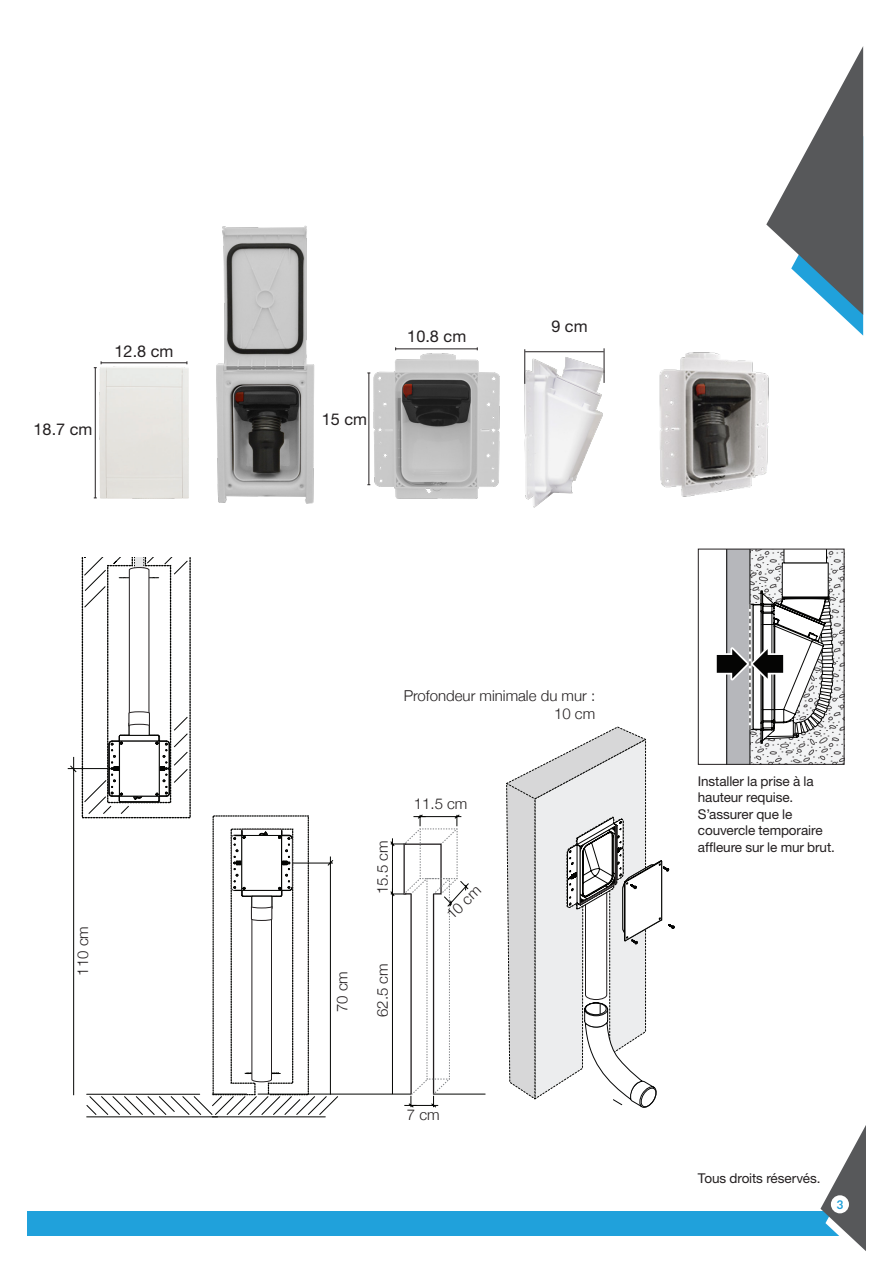
<style>
.page{position:relative;width:893px;height:1263px;background:#fff}
.page>*{position:absolute;margin:0;border:0;box-sizing:border-box;transform-origin:0 0}
.t1{font:16.35px "Helvetica Neue LT Std";color:#231f20}
.t2{font:300 15px/18px "Helvetica Neue";color:#231f20;text-align:right}
.Titre{font:13.5px/16.5px "Helvetica Neue LT Std";letter-spacing:-.01em;color:#231f20}
.t3{font:700 12px "Aleo";color:#20a1db}
</style>
<div class="page">
<div style="left:27px;top:1211px;width:839px;height:25px;background:#20a1db"></div>
<svg style="left:820px;top:1125px;width:46px;height:126px"></svg>
<div style="left:831px;top:1195px;width:18px;height:18px;background:#fff;border-radius:50%"></div>
<svg style="left:766px;top:46px;width:97px;height:290px"></svg>
<hr style="left:68px;top:768px;width:52px;height:1px;background:#040503">
<hr style="left:87px;top:1116px;width:131px;height:1px;background:#040503">
<hr style="left:258px;top:1094px;width:153px;height:1px;background:#040503">
<hr style="left:434px;top:1094px;width:51px;height:1px;background:#040503">
<hr style="left:212px;top:1116px;width:113px;height:1px;background:#040503">
<svg style="left:69px;top:557px;width:270px;height:558px"></svg>
<svg style="left:506px;top:726px;width:168px;height:382px"></svg>
<svg style="left:390px;top:814px;width:79px;height:294px"></svg>
<svg style="left:750px;top:551px;width:92px;height:212px;fill:#f2f3f4"></svg>
<div style="left:782px;top:563px;width:46px;height:34px;background:#fff"></div>
<svg style="left:784px;top:551px;width:43px;height:12px"></svg>
<div style="left:727px;top:549px;width:23px;height:215px;background:#b6b7bb"></div>
<hr style="left:726px;top:549px;width:1px;height:215px;background:#050504">
<hr style="left:749px;top:549px;width:1px;height:215px;background:#050504">
<svg style="left:716px;top:580px;width:121px;height:163px"></svg>
<div style="left:698px;top:549px;width:146px;height:216px;border:1px solid #231f20"></div>
<img style="left:216px;top:225px;width:99px;height:279px">
<img style="left:659px;top:327px;width:116px;height:170px">
<hr style="left:101px;top:362px;width:86px;height:1px;background:#231f20">
<hr style="left:95px;top:368px;width:1px;height:130px;background:#231f20">
<hr style="left:369px;top:373px;width:1px;height:112px;background:#231f20">
<img style="left:524px;top:349px;width:80px;height:159px">
<hr style="left:525px;top:351px;width:79px;height:1px;background:#231f20">
<hr style="left:524px;top:349px;width:1px;height:35px;background:#231f20">
<hr style="left:604px;top:348px;width:1px;height:35px;background:#231f20">
<img style="left:99px;top:363px;width:90px;height:136px">
<img style="left:373px;top:347px;width:127px;height:152px">
<p class="t1" style="left:115px;top:341px;width:60px">12.8 cm</p>
<p class="t1" style="left:34px;top:419px;width:60px">18.7 cm</p>
<p class="t2" style="left:73px;top:975px;width:51px;rotate:-90deg">110 cm</p>
<p class="t1" style="left:322px;top:409px;width:47px">15 cm</p>
<p class="t1" style="left:407px;top:327px;width:60px">10.8 cm</p>
<p class="t1" style="left:551px;top:316px;width:38px">9 cm</p>
<p class="t2" style="left:404px;top:686px;width:193px">Profondeur minimale du mur :<br>10 cm</p>
<p class="t2" style="left:372px;top:894px;width:55px;rotate:-90deg">15.5 cm</p>
<p class="t2" style="left:332px;top:1012px;width:43px;rotate:-90deg">70 cm</p>
<p class="t2" style="left:372px;top:1017px;width:55px;rotate:-90deg">62.5 cm</p>
<p class="t2" style="left:414px;top:794px;width:55px">11.5 cm</p>
<p class="t2" style="left:442px;top:909px;width:43px;rotate:-44deg">10 cm</p>
<p class="t2" style="left:407px;top:1104px;width:34px">7 cm</p>
<p class="Titre" style="left:698px;top:772px;width:138px">Installer la prise à la hauteur requise.<br>S’assurer que le couvercle temporaire affleure sur le mur brut.</p>
<p class="Titre" style="left:698px;top:1170px;width:124px">Tous droits réservés.</p>
<p class="t3" style="left:837px;top:1198px;width:8px">3</p>
</div>
